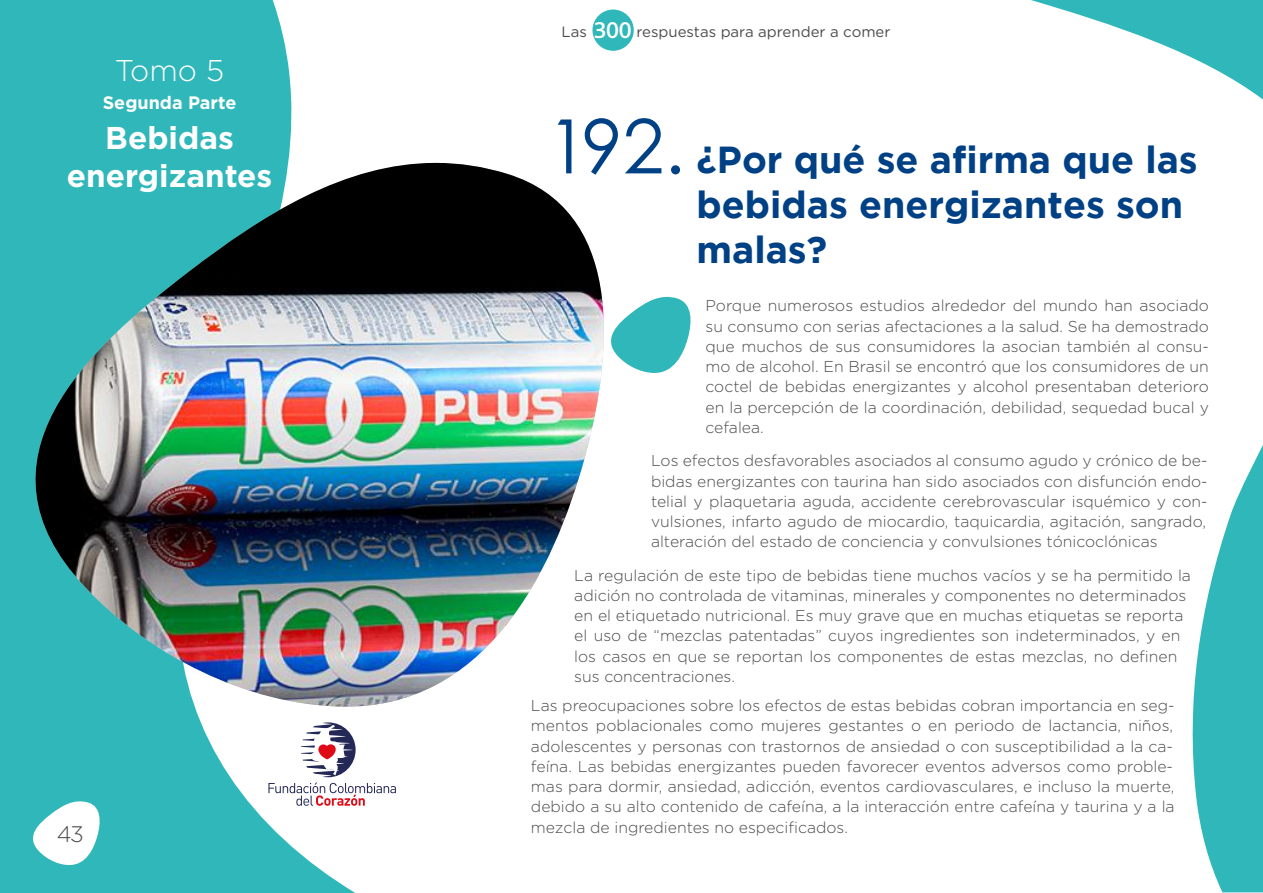
<style>
.page{position:relative;width:1263px;height:893px;background:#fff}
.page>*{position:absolute;margin:0;border:0;box-sizing:border-box;transform-origin:0 0}
.t1{font:75px "Century Gothic";color:#004085}
.t2{font:700 37.5px/45px "Gotham";color:#004085}
.t3{font:700 31.5px/37.5px "Gotham";color:#fff;text-align:center}
.t4{font:300 30px "Gotham";color:#fff}
.t5{font:500 24px "Bliss Pro";color:#fff}
.t6{font:300 22.5px "Gotham Rounded";color:#4c4c4c}
.t7{font:700 18px "Gotham";color:#fff}
.t8{font:300 15.75px/20.2px "Gotham Rounded";color:#4c4c4c;text-align:justify}
.t9{font:15px "Gotham Rounded";color:#4c4c4c}
</style>
<div class="page">
<svg style="left:0;top:0;width:355px;height:893px;fill:#30b7ba"></svg>
<svg style="left:1031px;top:0;width:232px;height:100px"></svg>
<svg style="left:1192px;top:445px;width:71px;height:447px"></svg>
<svg style="left:25px;top:798px;width:77px;height:67px"></svg>
<div style="left:592px;top:10px;width:42px;height:41px;background:#30b7ba;border-radius:50%"></div>
<svg style="left:621px;top:296px;width:70px;height:77px"></svg>
<svg style="left:268px;top:722px;width:128px;height:84px"></svg>
<svg style="left:0;top:136px;width:621px;height:573px;fill:#30b7ba"></svg>
<img style="left:34px;top:163px;width:572px;height:546px">
<h3 class="t4" style="left:115px;top:54px;width:111px">Tomo 5</h3>
<p class="t7" style="left:103px;top:92px;width:135px">Segunda Parte</p>
<h3 class="t3" style="left:67px;top:118px;width:207px">Bebidas energizantes</h3>
<h3 class="t6" style="left:57px;top:819px;width:28px">43</h3>
<h3 class="t5" style="left:594px;top:15px;width:40px">300</h3>
<p class="t9" style="left:561px;top:21px;width:27px">Las</p>
<p class="t9" style="left:636px;top:21px;width:256px">respuestas para aprender a comer</p>
<h1 class="t1" style="left:547px;top:94px;width:139px">192.</h1>
<h2 class="t2" style="left:696px;top:136px;width:503px">¿Por qué se afirma que las bebidas energizantes son malas?</h2>
<p class="t8" style="left:705px;top:295px;width:505px">Porque numerosos estudios alrededor del mundo han asociado su consumo con serias afectaciones a la salud. Se ha demostrado que muchos de sus consumidores la asocian también al consu&shy;mo de alcohol. En Brasil se encontró que los consumidores de un coctel de bebidas energizantes y alcohol presentaban deterioro en la percepción de la coordinación, debilidad, sequedad bucal y cefalea.</p>
<p class="t8" style="left:651px;top:450px;width:558px">Los efectos desfavorables asociados al consumo agudo y crónico de be&shy;bidas energizantes con taurina han sido asociados con disfunción endo&shy;telial y plaquetaria aguda, accidente cerebrovascular isquémico y con&shy;vulsiones, infarto agudo de miocardio, taquicardia, agitación, sangrado, alteración del estado de conciencia y convulsiones tónicoclónicas</p>
<p class="t8" style="left:574px;top:564px;width:618px;text-align:left">La regulación de este tipo de bebidas tiene muchos vacíos y se ha permitido la adición no controlada de vitaminas, minerales y componentes no determinados en el etiquetado nutricional. Es muy grave que en muchas etiquetas se reporta el uso de “mezclas patentadas” cuyos ingredientes son indeterminados, y en los casos en que se reportan los componentes de estas mezclas, no definen sus concentraciones.</p>
<p class="t8" style="left:531px;top:695px;width:645px">Las preocupaciones sobre los efectos de estas bebidas cobran importancia en seg&shy;mentos poblacionales como mujeres gestantes o en periodo de lactancia, niños, adolescentes y personas con trastornos de ansiedad o con susceptibilidad a la ca&shy;feína. Las bebidas energizantes pueden favorecer eventos adversos como proble&shy;mas para dormir, ansiedad, adicción, eventos cardiovasculares, e incluso la muerte, debido a su alto contenido de cafeína, a la interacción entre cafeína y taurina y a la mezcla de ingredientes no especificados.</p>
</div>
